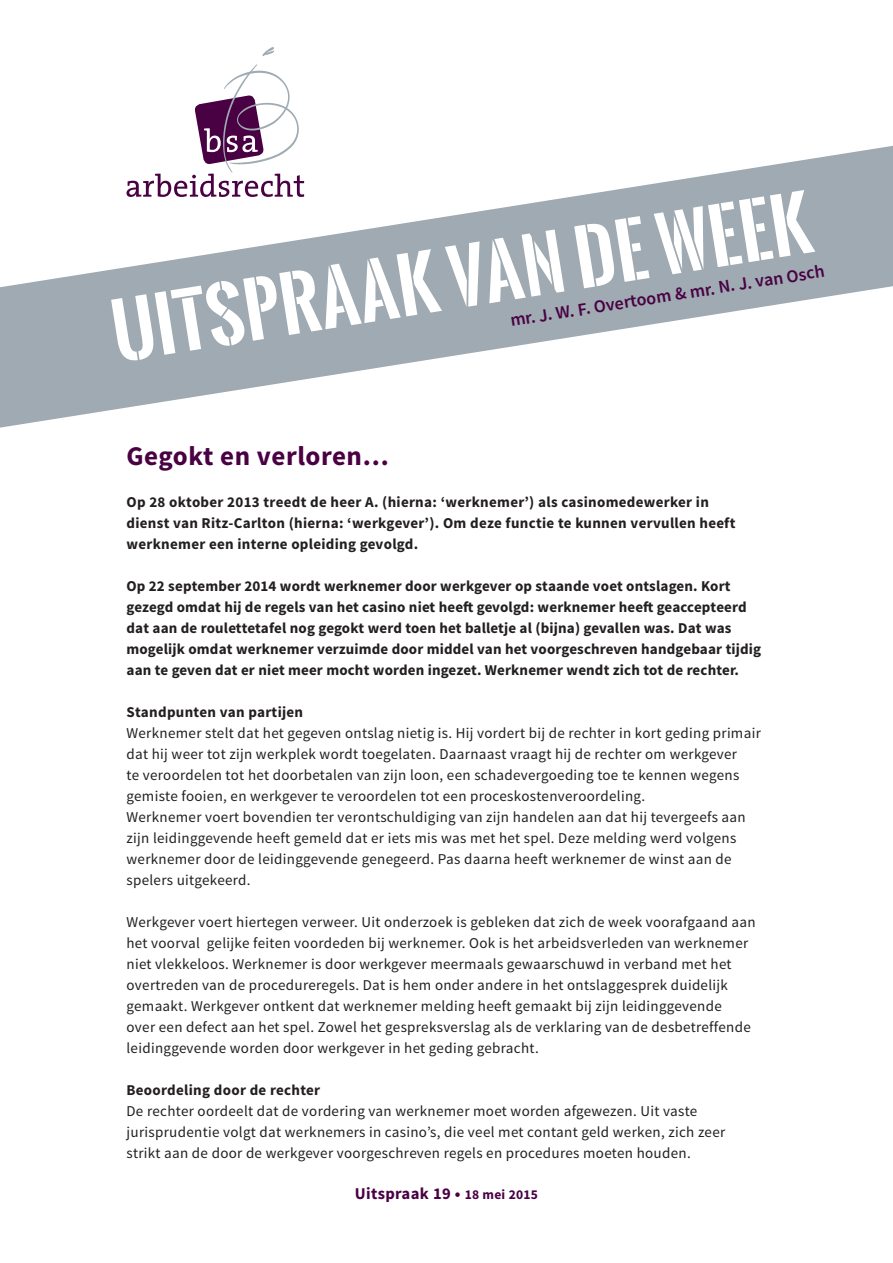
<style>
.page{position:relative;width:893px;height:1263px;background:#fff}
.page>*{position:absolute;margin:0;border:0;box-sizing:border-box;transform-origin:0 0}
.t1{font:700 72px "Oswald Stencil";color:#fff}
.t2{font:700 27px "Source Sans Pro";letter-spacing:.02em;color:#490143}
.t3{font:600 18px "Source Sans Pro";color:#490143}
.basistekst{font:700 16.5px "Source Sans Pro";letter-spacing:.02em;color:#490143}
.t4{font:15px/21px "Source Sans Pro";letter-spacing:.02em;color:#231f20}
.t5{font:700 15px/21px "Source Sans Pro";letter-spacing:.01em;color:#231f20}
.s1{font-size:13.5px}
</style>
<div class="page">
<svg style="left:195px;top:47px;width:104px;height:98px"></svg>
<svg style="left:0;top:145px;width:893px;height:283px;fill:#9faab2"></svg>
<h1 class="t1" style="left:104px;top:280px;width:708px;rotate:-9deg">UITSPRAAK VAN DE WEEK</h1>
<p class="t3" style="left:509px;top:309px;width:319px;rotate:-9deg">mr. J. W. F. Overtoom &amp; mr. N. J. van Osch</p>
<p class="t2" style="left:126px;top:438px;width:264px">Gegokt en verloren…</p>
<p class="t5" style="left:126px;top:492px;width:610px">Op 28 oktober 2013 treedt de heer A. (hierna: ‘werknemer’) als casinomedewerker in dienst van Ritz-Carlton (hierna: ‘werkgever’). Om deze functie te kunnen vervullen heeft werknemer een interne opleiding gevolgd.</p>
<p class="t5" style="left:126px;top:576px;width:636px">Op 22 september 2014 wordt werknemer door werkgever op staande voet ontslagen. Kort gezegd omdat hij de regels van het casino niet heeft gevolgd: werknemer heeft geaccepteerd dat aan de roulettetafel nog gegokt werd toen het balletje al (bijna) gevallen was. Dat was mogelijk omdat werknemer verzuimde door middel van het voorgeschreven handgebaar tijdig aan te geven dat er niet meer mocht worden ingezet. Werknemer wendt zich tot de rechter.</p>
<p class="t5" style="left:126px;top:702px;width:178px">Standpunten van partijen</p>
<p class="t4" style="left:126px;top:722px;width:636px">Werknemer stelt dat het gegeven ontslag nietig is. Hij vordert bij de rechter in kort geding primair dat hij weer tot zijn werkplek wordt toegelaten. Daarnaast vraagt hij de rechter om werkgever<br>te veroordelen tot het doorbetalen van zijn loon, een schadevergoeding toe te kennen wegens gemiste fooien, en werkgever te veroordelen tot een proceskostenveroordeling.</p>
<p class="t4" style="left:126px;top:806px;width:621px">Werknemer voert bovendien ter verontschuldiging van zijn handelen aan dat hij tevergeefs aan zijn leidinggevende heeft gemeld dat er iets mis was met het spel. Deze melding werd volgens werknemer door de leidinggevende genegeerd. Pas daarna heeft werknemer de winst aan de spelers uitgekeerd.</p>
<p class="t4" style="left:126px;top:911px;width:631px">Werkgever voert hiertegen verweer. Uit onderzoek is gebleken dat zich de week voorafgaand aan het voorval gelijke feiten voordeden bij werknemer. Ook is het arbeidsverleden van werknemer niet vlekkeloos. Werknemer is door werkgever meermaals gewaarschuwd in verband met het overtreden van de procedureregels. Dat is hem onder andere in het ontslaggesprek duidelijk gemaakt. Werkgever ontkent dat werknemer melding heeft gemaakt bij zijn leidinggevende<br>over een defect aan het spel. Zowel het gespreksverslag als de verklaring van de desbetreffende leidinggevende worden door werkgever in het geding gebracht.</p>
<p class="t5" style="left:126px;top:1080px;width:195px">Beoordeling door de rechter</p>
<p class="t4" style="left:126px;top:1100px;width:600px">De rechter oordeelt dat de vordering van werknemer moet worden afgewezen. Uit vaste jurisprudentie volgt dat werknemers in casino’s, die veel met contant geld werken, zich zeer</p>
<p class="t4" style="left:126px;top:1142px;width:566px">strikt aan de door de werkgever voorgeschreven regels en procedures moeten houden.</p>
<p class="basistekst" style="left:355px;top:1183px;width:185px">Uitspraak 19 • <span class="s1">18 mei 2015</span></p>
</div>
